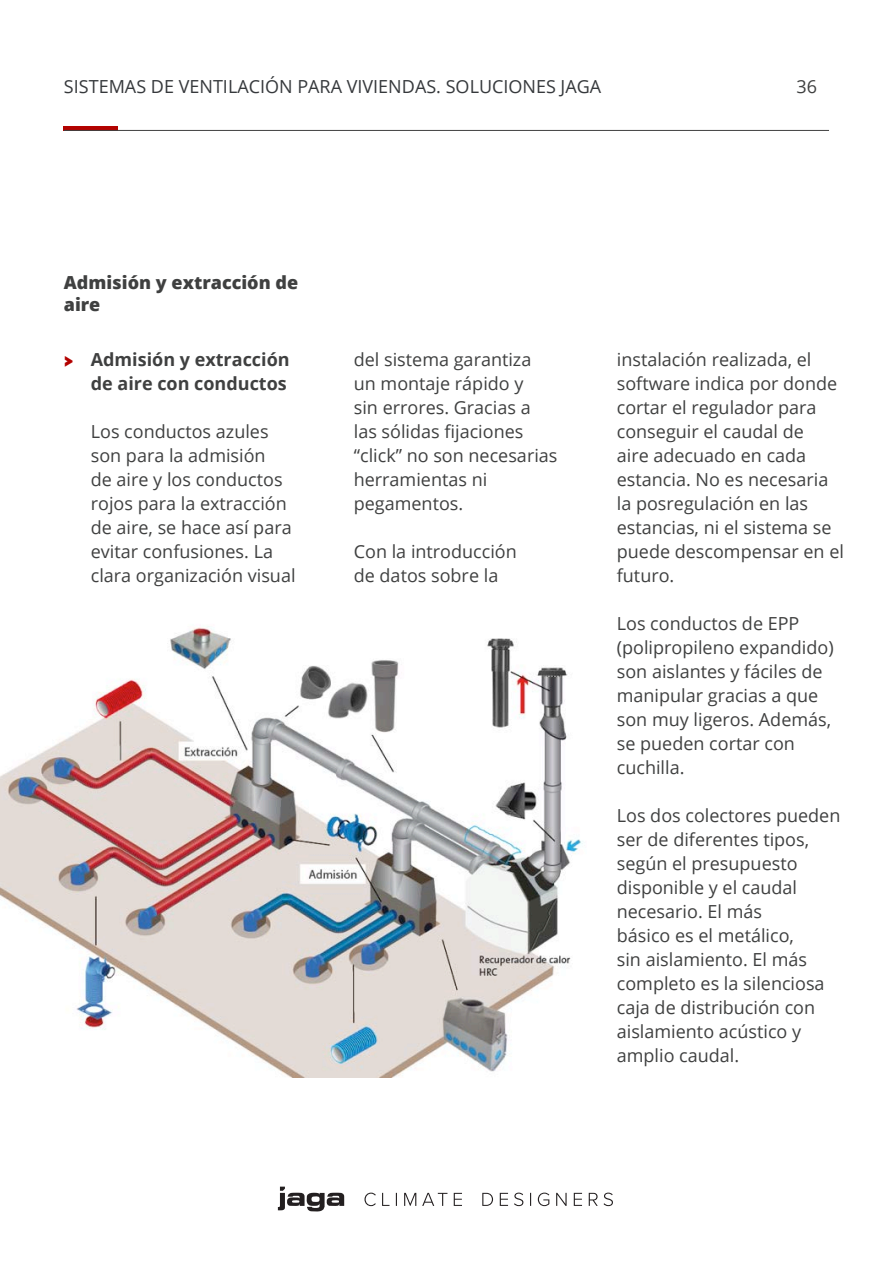
<style>
.page{position:relative;width:893px;height:1263px;background:#fff}
.page>*{position:absolute;margin:0;border:0;box-sizing:border-box;transform-origin:0 0}
.t1{font:18px/24px "Open Sans";color:#3f4040}
.t2{font:18px "Open Sans";color:#36393c}
.t3{font:700 18px/24px "Open Sans";color:#3f4040;text-align:right}
.titulo_3{font:800 18px/21.6px "Open Sans";color:#3f4040}
.s1{font-family:"Raleway";font-weight:900;color:#b30200}
</style>
<div class="page">
<hr style="left:64px;top:126px;width:54px;height:4px;background:#b30200">
<hr style="left:64px;top:130px;width:765px;height:1px;background:#3f4040">
<svg style="left:278px;top:1186px;width:335px;height:26px"></svg>
<img style="left:0;top:626px;width:583px;height:451px">
<p class="t2" style="left:64px;top:74px;width:539px">SISTEMAS DE VENTILACIÓN PARA VIVIENDAS. SOLUCIONES JAGA</p>
<p class="t1" style="left:797px;top:74px;width:22px">36</p>
<p class="titulo_3" style="left:64px;top:271px;width:236px">Admisión y extracción de aire</p>
<p class="t3" style="left:64px;top:347px;width:227px"><span class="s1">&gt;</span> Admisión y extracción de aire con conductos</p>
<p class="t1" style="left:91px;top:419px;width:206px">Los conductos azules son para la admisión<br>de aire y los conductos rojos para la extracción de aire, se hace así para evitar confusiones. La clara organización visual</p>
<p class="t1" style="left:354px;top:347px;width:205px">del sistema garantiza un montaje rápido y<br>sin errores. Gracias a las sólidas fijaciones “click” no son necesarias herramientas ni pegamentos.</p>
<p class="t1" style="left:354px;top:539px;width:165px">Con la introducción de datos sobre la</p>
<p class="t1" style="left:617px;top:347px;width:229px">instalación realizada, el software indica por donde cortar el regulador para conseguir el caudal de<br>aire adecuado en cada estancia. No es necesaria la posregulación en las estancias, ni el sistema se puede descompensar en el futuro.</p>
<p class="t1" style="left:617px;top:611px;width:218px">Los conductos de EPP (polipropileno expandido) son aislantes y fáciles de manipular gracias a que son muy ligeros. Además, se pueden cortar con cuchilla.</p>
<p class="t1" style="left:617px;top:803px;width:225px">Los dos colectores pueden ser de diferentes tipos, según el presupuesto disponible y el caudal necesario. El más<br>básico es el metálico,<br>sin aislamiento. El más completo es la silenciosa caja de distribución con aislamiento acústico y amplio caudal.</p>
</div>
